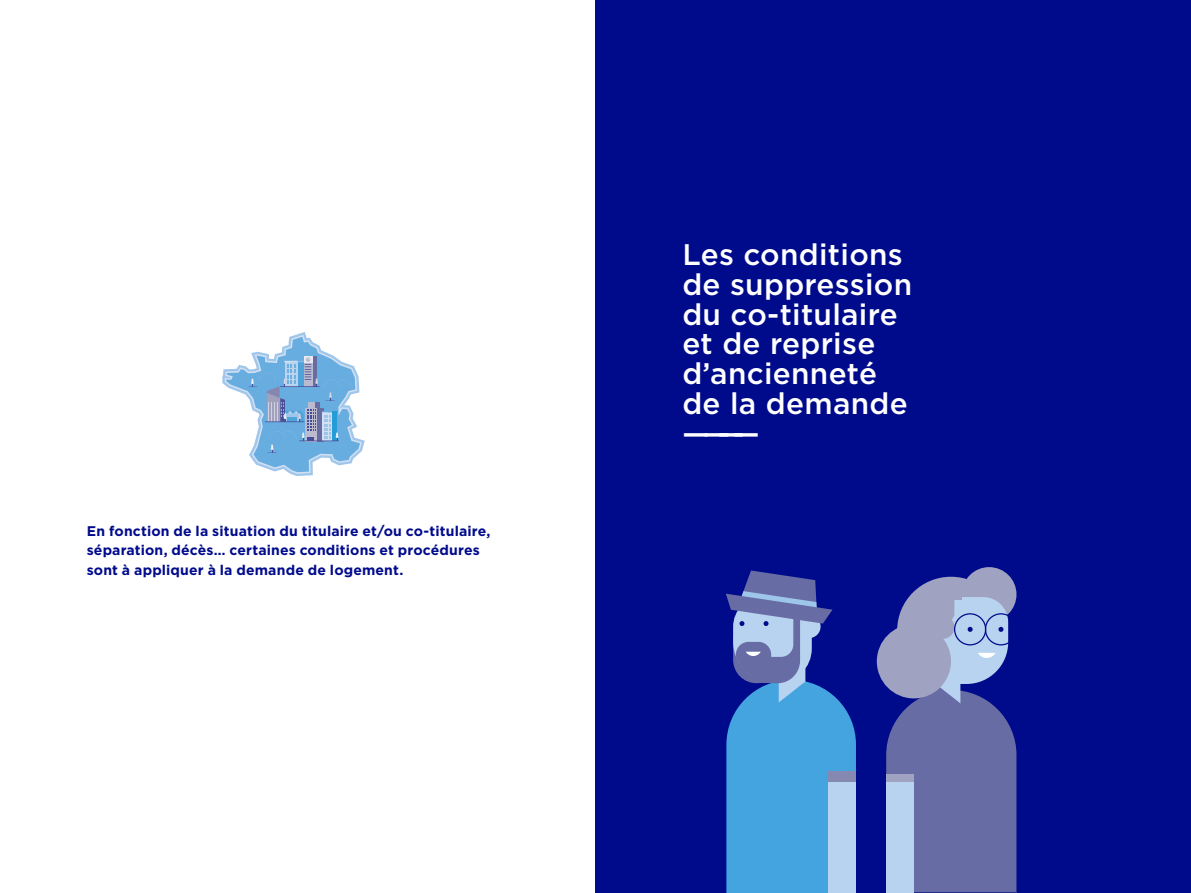
<style>
.page{position:relative;width:1191px;height:893px;background:#fff}
.page>*{position:absolute;margin:0;border:0;box-sizing:border-box;transform-origin:0 0}
.t1{font:500 29.75px/29.8px "Gotham";letter-spacing:.01em;color:#fff}
.t2{font:500 29.75px "Gotham";color:#fefefe}
.t3{font:700 14px/19.2px "Gotham";letter-spacing:.01em;color:#000b8c}
</style>
<div class="page">
<div style="left:595px;top:0;width:596px;height:893px;background:#000b8c"></div>
<div style="left:961px;top:567px;width:55px;height:55px;background:#9fa2c0;border-radius:50%"></div>
<div style="left:897px;top:577px;width:107px;height:107px;background:#9fa2c0;border-radius:50%"></div>
<div style="left:984px;top:613px;width:33px;height:32px;border:1px solid #000c8c;border-radius:50%"></div>
<svg style="left:886px;top:588px;width:130px;height:305px"></svg>
<div style="left:886px;top:774px;width:27px;height:8px;background:#9fa2c0"></div>
<div style="left:876px;top:624px;width:75px;height:74px;background:#9fa2c0;border-radius:50%"></div>
<svg style="left:726px;top:570px;width:130px;height:323px"></svg>
<svg style="left:222px;top:332px;width:143px;height:144px"></svg>
<p class="t3" style="left:87px;top:521px;width:405px">En fonction de la situation du titulaire et/ou co-titulaire, séparation, décès… certaines conditions et procédures sont à appliquer à la demande de logement.</p>
<h1 class="t1" style="left:682px;top:239px;width:231px">Les conditions de suppression du co-titulaire et de reprise d’ancienneté de la demande</h1>
<h1 class="t2" style="left:682px;top:414px;width:79px">— ———</h1>
</div>
